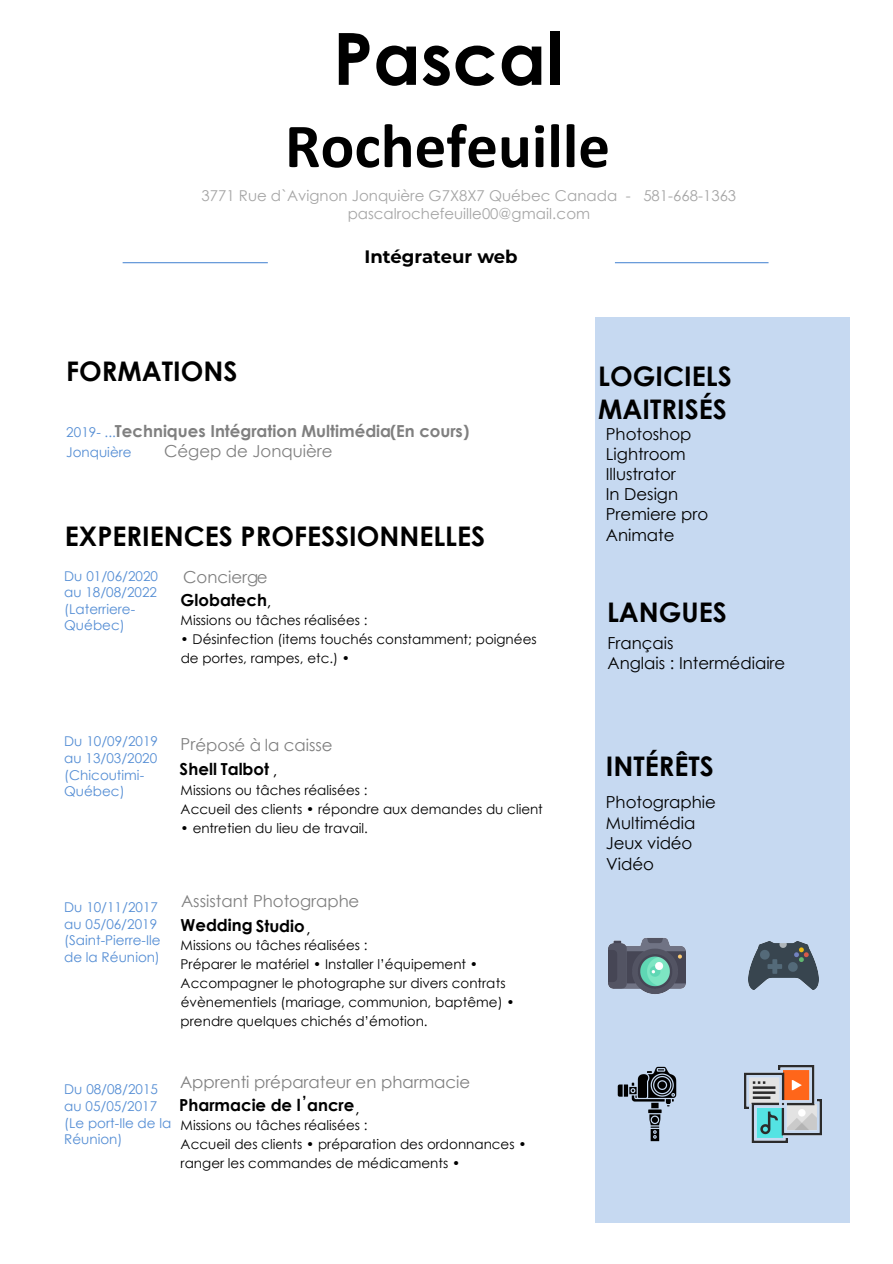
<style>
.page{position:relative;width:893px;height:1264px;background:#fff}
.page>*{position:absolute;margin:0;border:0;box-sizing:border-box;transform-origin:0 0}
.t1{font:700 72px "Century Gothic";color:#000}
.t2{font:700 63px "Calibri";color:#000}
.t3{font:700 27px/33.2px "Century Gothic";color:#000}
.t4{font:700 18px "Montserrat";color:#000}
.t5{font:16.5px/20.2px "Century Gothic";color:#000}
.t6{font:16.5px "Century Gothic";color:#808080}
.t7{font:700 16.5px "Century Gothic";color:#000}
.t8{font:700 16.5px "Century Gothic";color:#808080}
.t9{font:15px/18.3px "Century Gothic";color:#a6a6a6;text-align:center}
.t10{font:13.5px/19px "Century Gothic";color:#000}
.t11{font:13.5px/16.5px "Century Gothic";color:#548dd4}
.s1{font-weight:400;font-size:13.5px;color:#548dd4}
.s2{font-weight:400}
</style>
<div class="page">
<div style="left:595px;top:318px;width:254px;height:904px;background:#c6d9f1"></div>
<hr style="left:123px;top:262px;width:145px;height:1px;background:#558ed5">
<hr style="left:615px;top:262px;width:153px;height:1px;background:#558ed5">
<img style="left:608px;top:938px;width:77px;height:56px">
<img style="left:748px;top:941px;width:70px;height:49px">
<img style="left:617px;top:1066px;width:60px;height:76px">
<img style="left:744px;top:1065px;width:77px;height:77px">
<h1 class="t1" style="left:333px;top:4px;width:232px">Pascal</h1>
<h2 class="t2" style="left:285px;top:101px;width:326px">Rochefeuille</h2>
<p class="t9" style="left:201px;top:186px;width:536px">3771 Rue d`Avignon Jonquière G7X8X7 Québec Canada - 581-668-1363 pascalrochefeuille00@gmail.com</p>
<h3 class="t3" style="left:66px;top:353px;width:173px">FORMATIONS</h3>
<h3 class="t4" style="left:364px;top:243px;width:155px">Intégrateur web</h3>
<p class="t8" style="left:66px;top:419px;width:404px"><span class="s1">2019- ...</span>Techniques Intégration Multimédia (En cours)</p>
<p class="t11" style="left:66px;top:444px;width:67px">Jonquière</p>
<p class="t6" style="left:164px;top:440px;width:170px">Cégep de Jonquière</p>
<h3 class="t3" style="left:65px;top:518px;width:422px">EXPERIENCES PROFESSIONNELLES</h3>
<p class="t11" style="left:64px;top:567px;width:95px">Du 01/06/2020 au 18/08/2022 (Laterriere-<br>Québec)</p>
<p class="t6" style="left:183px;top:565px;width:86px">Concierge</p>
<p class="t10" style="left:181px;top:610px;width:188px">Missions ou tâches réalisées :</p>
<p class="t10" style="left:181px;top:629px;width:357px">• Désinfection (items touchés constamment; poignées de portes, rampes, etc.) •</p>
<p class="t7" style="left:181px;top:587px;width:92px">Globatech<span class="s2">,</span></p>
<p class="t11" style="left:64px;top:733px;width:95px">Du 10/09/2019 au 13/03/2020 (Chicoutimi-<br>Québec)</p>
<p class="t6" style="left:181px;top:733px;width:154px">Préposé à la caisse</p>
<p class="t10" style="left:181px;top:780px;width:363px">Missions ou tâches réalisées :<br>Accueil des clients • répondre aux demandes du client</p>
<p class="t10" style="left:181px;top:818px;width:189px">• entretien du lieu de travail.</p>
<p class="t7" style="left:179px;top:756px;width:99px">Shell Talbot <span class="s2">,</span></p>
<p class="t11" style="left:64px;top:898px;width:98px">Du 10/11/2017 au 05/06/2019 (Saint-Pierre-Ile de la Réunion)</p>
<p class="t6" style="left:181px;top:889px;width:180px">Assistant Photographe</p>
<p class="t10" style="left:181px;top:935px;width:335px">Missions ou tâches réalisées :<br>Préparer le matériel • Installer l’équipement • Accompagner le photographe sur divers contrats évènementiels (mariage, communion, baptême) • prendre quelques chichés d’émotion.</p>
<p class="t7" style="left:181px;top:912px;width:131px">Wedding Studio<span class="s2">,</span></p>
<p class="t11" style="left:64px;top:1080px;width:109px">Du 08/08/2015 au 05/05/2017 (Le port-Ile de la<br>Réunion)</p>
<p class="t6" style="left:180px;top:1070px;width:291px">Apprenti préparateur en pharmacie</p>
<p class="t10" style="left:181px;top:1115px;width:347px">Missions ou tâches réalisées :<br>Accueil des clients • préparation des ordonnances • ranger les commandes de médicaments •</p>
<p class="t7" style="left:179px;top:1091px;width:182px">Pharmacie de l’ancre<span class="s2">,</span></p>
<h3 class="t3" style="left:598px;top:358px;width:135px">LOGICIELS<br>MAITRISÉS</h3>
<p class="t5" style="left:605px;top:423px;width:104px">Photoshop<br>Lightroom<br>Illustrator<br>In Design<br>Premiere pro<br>Animate</p>
<h3 class="t3" style="left:607px;top:594px;width:121px">LANGUES</h3>
<p class="t5" style="left:607px;top:632px;width:179px">Français<br>Anglais : Intermédiaire</p>
<h3 class="t3" style="left:605px;top:748px;width:110px">INTÉRÊTS</h3>
<p class="t5" style="left:605px;top:791px;width:111px">Photographie<br>Multimédia<br>Jeux vidéo<br>Vidéo</p>
</div>
